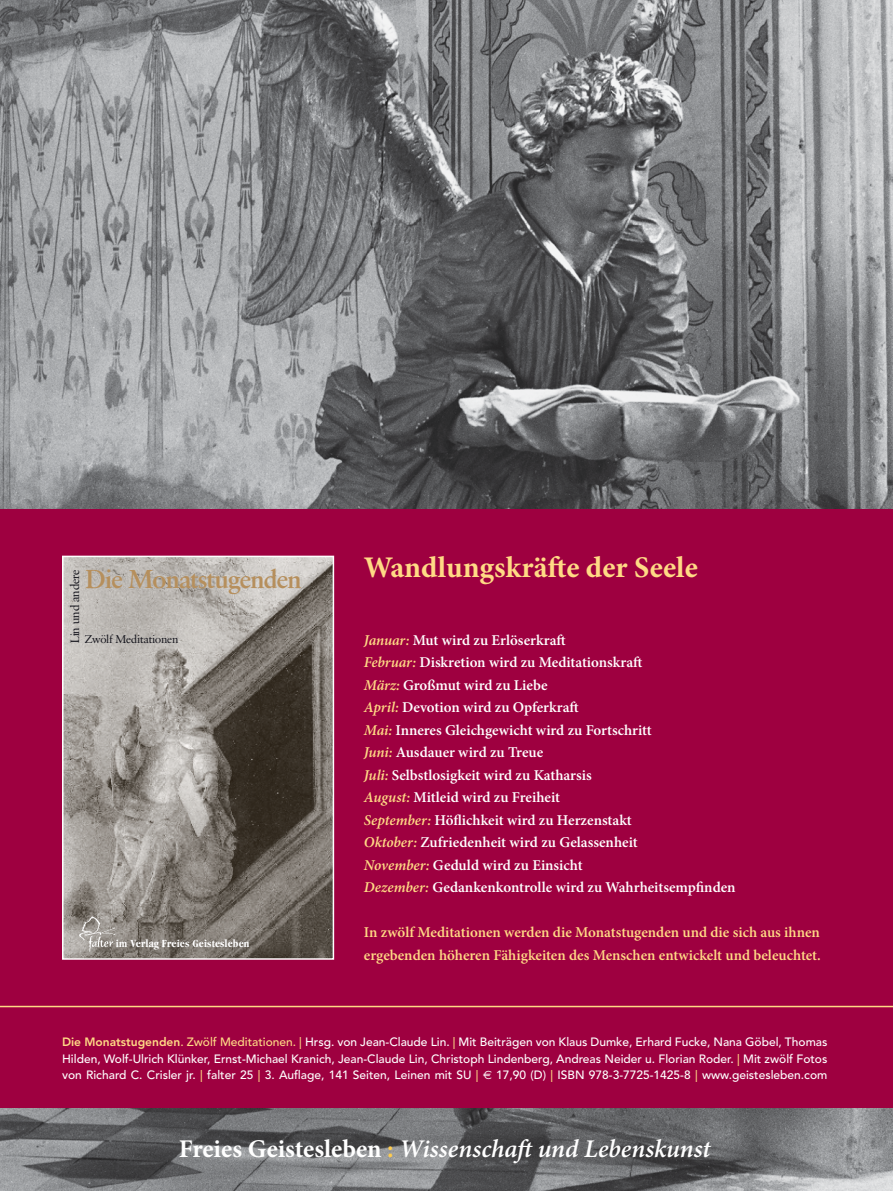
<style>
.page{position:relative;width:893px;height:1191px;background:#fff}
.page>*{position:absolute;margin:0;border:0;box-sizing:border-box;transform-origin:0 0}
.t1{font:700 30px "Minion Pro";color:#ffda85}
.t2{font:700 25.8px "Sabon BQ";letter-spacing:-.015em;color:#b68f5c}
.t3{font:italic 600 25.5px "Minion Pro";letter-spacing:-.005em;color:#fff}
.t4{font:600 15px/22.5px "Minion Pro";color:#fff}
.t5{font:600 15px/22.5px "Minion Pro";letter-spacing:-.005em;color:#ffda85}
.t6{font:12.15px "Sabon BQ";color:#13131b}
.t7{font:500 12px/16.5px "Avenir LT Std";color:#fff;text-align:justify}
.t8{font:700 condensed 11.25px "Garamond";letter-spacing:.01em;color:#fff}
.t9{font:11.25px "Sabon BQ";letter-spacing:.005em;color:#13131b}
.s1{font-style:italic;color:#ffda85}
.s2{font-weight:800;color:#ffda85}
.s3{color:#ffda85}
.s4{font-family:"Euro Sans";font-weight:400}
.s5{font-weight:700;font-style:normal}
.s6{font-weight:700;font-style:normal;color:#ffcc4e}
</style>
<div class="page">
<div style="left:0;top:358px;width:893px;height:750px;background:#9e0040"></div>
<img style="left:0;top:0;width:893px;height:509px">
<img style="left:65px;top:558px;width:266px;height:398px">
<img style="left:78px;top:915px;width:39px;height:38px">
<div style="left:62px;top:555px;width:272px;height:404px;border:2px solid #fff"></div>
<img style="left:0;top:1108px;width:893px;height:83px">
<hr style="left:0;top:1005px;width:893px;height:2px;background:#ffda85">
<svg style="left:890px;top:0;width:3px;height:4px"></svg>
<h2 class="t2" style="left:86px;top:564px;width:217px">Die Monatstugenden</h2>
<p class="t6" style="left:68px;top:643px;width:75px;rotate:-90deg">Lin und andere</p>
<p class="t9" style="left:85px;top:632px;width:95px">Zwölf Meditationen</p>
<p class="t8" style="left:116px;top:937px;width:135px">im Verlag Freies Geistesleben</p>
<h1 class="t1" style="left:364px;top:547px;width:335px">Wandlungskräfte der Seele</h1>
<p class="t4" style="left:364px;top:628px;width:373px"><span class="s1">Januar:</span> Mut wird zu Erlöserkraft<br><span class="s1">Februar:</span> Diskretion wird zu Meditationskraft<br><span class="s1">März:</span> Großmut wird zu Liebe<br><span class="s1">April:</span> Devotion wird zu Opferkraft<br><span class="s1">Mai:</span> Inneres Gleichgewicht wird zu Fortschritt<br><span class="s1">Juni:</span> Ausdauer wird zu Treue<br><span class="s1">Juli:</span> Selbstlosigkeit wird zu Katharsis<br><span class="s1">August:</span> Mitleid wird zu Freiheit<br><span class="s1">September:</span> Höflichkeit wird zu Herzenstakt<br><span class="s1">Oktober:</span> Zufriedenheit wird zu Gelassenheit<br><span class="s1">November:</span> Geduld wird zu Einsicht<br><span class="s1">Dezember:</span> Gedankenkontrolle wird zu Wahrheitsempfinden</p>
<p class="t5" style="left:364px;top:921px;width:458px">In zwölf Meditationen werden die Monatstugenden und die sich aus ihnen ergebenden höheren Fähigkeiten des Menschen entwickelt und beleuchtet.</p>
<p class="t7" style="left:62px;top:1034px;width:767px"><span class="s2">Die Monatstugenden</span><span class="s3">. Zwölf Meditationen. |</span> Hrsg. von Jean-Claude Lin. <span class="s3">|</span> Mit Beiträgen von Klaus Dumke, Erhard Fucke, Nana Göbel, Thomas Hilden, Wolf-Ulrich Klünker, Ernst-Michael Kranich, Jean-Claude Lin, Christoph Lindenberg, Andreas Neider u. Florian Roder. <span class="s3">|</span> Mit zwölf Fotos von Richard C. Crisler jr. <span class="s3">|</span> falter 25 <span class="s3">|</span> 3. Auflage, 141 Seiten, Leinen mit SU <span class="s3">|</span> <span class="s4">E</span> 17,90 (D) <span class="s3">|</span> ISBN 978-3-7725-1425-8 <span class="s3">|</span> www.geistesleben.com</p>
<h3 class="t3" style="left:179px;top:1130px;width:533px"><span class="s5">Freies Geistesleben</span> <span class="s6">:</span> Wissenschaft und Lebenskunst</h3>
</div>
